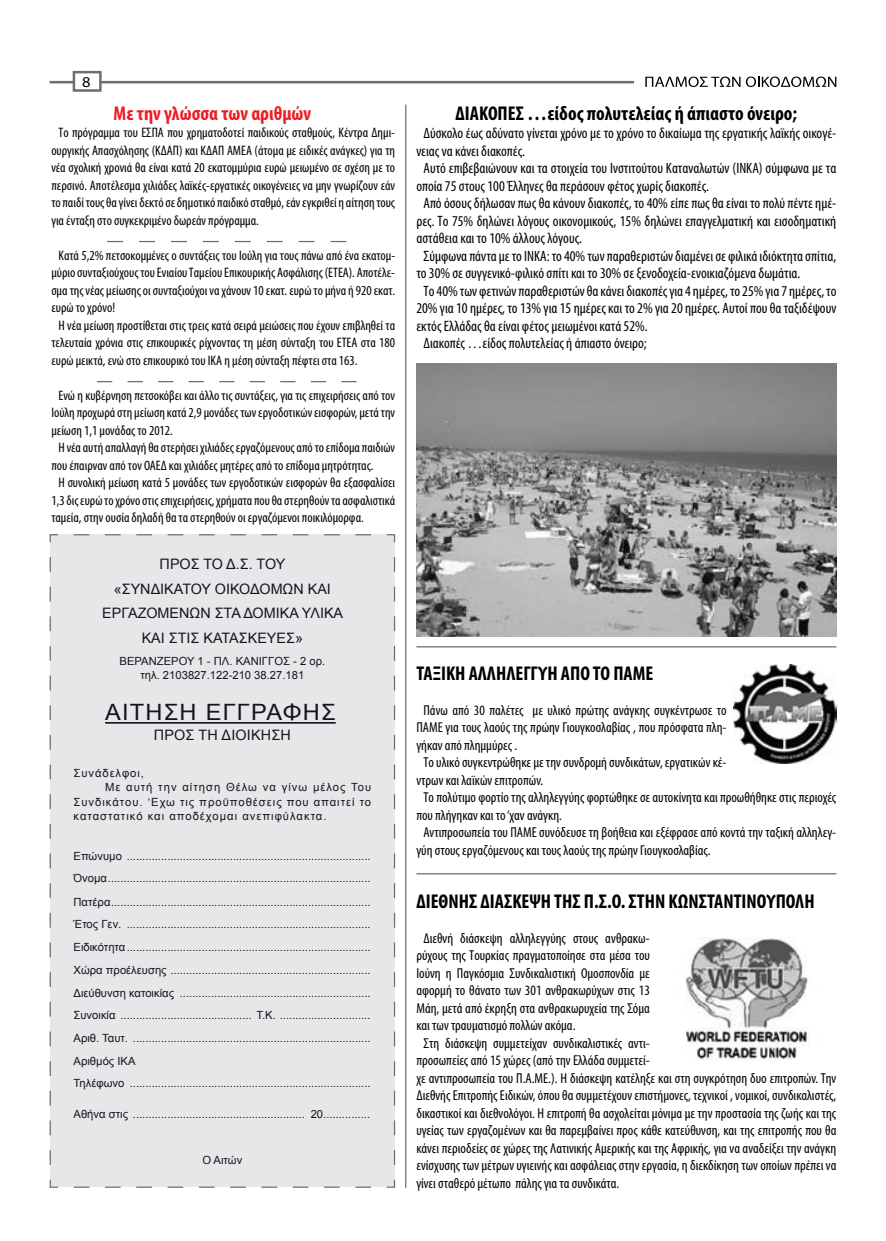
<style>
.page{position:relative;width:886px;height:1241px;background:#fff}
.page>*{position:absolute;margin:0;border:0;box-sizing:border-box;transform-origin:0 0}
.t1{font:22.5px "Arial";letter-spacing:.05em;color:#16151e;scale:1.05 1}
.t2{font:700 condensed 20px "Myriad Pro";color:#000}
.t3{font:700 condensed 20px "Myriad Pro";color:#ed1d24}
.t4{font:condensed 15px "Myriad Pro";color:#000}
.t5{font:15px "Myriad Pro";color:#000;scale:1.1 1}
.t6{font:condensed 14.38px "Myriad Pro";color:#000}
.t7{font:14.38px/24.8px "Arial";color:#16151e;text-align:center}
.t8{font:condensed 13.75px/17.5px "Myriad Pro";color:#000;text-align:justify}
.t9{font:11.25px/22.9px "Arial";color:#16151e}
.t10{font:11.25px "Arial";letter-spacing:.09em;color:#16151e}
.t11{font:11.25px "Arial";letter-spacing:.085em;color:#16151e}
</style>
<div class="page">
<div style="left:49px;top:534px;width:347px;height:654px;background:#e6e7e8"></div>
<svg style="left:645px;top:77px;width:95px;height:10px"></svg>
<svg style="left:746px;top:77px;width:90px;height:10px"></svg>
<hr style="left:50px;top:81px;width:584px;height:2px;background:#6d6e71">
<div style="left:73px;top:71px;width:29px;height:21px;background:#fff;border:2px solid #6d6e71"></div>
<img style="left:734px;top:664px;width:102px;height:99px">
<hr style="left:105px;top:722px;width:231px;height:1px;background:#16151e">
<img style="left:686px;top:937px;width:123px;height:124px">
<hr style="left:416px;top:873px;width:420px;height:1px;background:#6d6e71">
<svg style="left:107px;top:241px;width:239px;height:1px"></svg>
<svg style="left:97px;top:381px;width:260px;height:1px"></svg>
<hr style="left:405px;top:105px;width:1px;height:1082px;background:#6d6e71">
<img style="left:416px;top:363px;width:420px;height:273px">
<hr style="left:416px;top:646px;width:420px;height:1px;background:#6d6e71">
<p class="t5" style="left:82px;top:73px;width:9px">8</p>
<h2 class="t3" style="left:114px;top:100px;width:199px">Με την γλώσσα των αριθμών</h2>
<h2 class="t2" style="left:456px;top:100px;width:343px">ΔΙΑΚΟΠΕΣ …είδος πολυτελείας ή άπιαστο όνειρο;</h2>
<p class="t8" style="left:51px;top:124px;width:345px;text-indent:7px">Το πρόγραμμα του ΕΣΠΑ που χρηματοδοτεί παιδικούς σταθμούς, Κέντρα Δημι&shy;ουργικής Απασχόλησης (ΚΔΑΠ) και ΚΔΑΠ ΑΜΕΑ (άτομα με ειδικές ανάγκες) για τη νέα σχολική χρονιά θα είναι κατά 20 εκατομμύρια ευρώ μειωμένο σε σχέση με το περσινό. Αποτέλεσμα χιλιάδες λαϊκές-εργατικές οικογένειες να μην γνωρίζουν εάν το παιδί τους θα γίνει δεκτό σε δημοτικό παιδικό σταθμό, εάν εγκριθεί η αίτηση τους για ένταξη στο συγκεκριμένο δωρεάν πρόγραμμα.</p>
<p class="t8" style="left:58px;top:246px;width:338px">Κατά 5,2% πετσοκομμένες ο συντάξεις του Ιούλη για τους πάνω από ένα εκατομ-</p>
<p class="t8" style="left:51px;top:264px;width:345px">μύριο συνταξιούχους του Ενιαίου Ταμείου Επικουρικής Ασφάλισης (ΕΤΕΑ). Αποτέλε-</p>
<p class="t8" style="left:51px;top:281px;width:345px">σμα της νέας μείωσης οι συνταξιούχοι να χάνουν 10 εκατ. ευρώ το μήνα ή 920 εκατ.</p>
<p class="t8" style="left:51px;top:299px;width:65px">ευρώ το χρόνο!</p>
<p class="t8" style="left:58px;top:316px;width:338px">Η νέα μείωση προστίθεται στις τρεις κατά σειρά μειώσεις που έχουν επιβληθεί τα</p>
<p class="t8" style="left:51px;top:334px;width:345px">τελευταία χρόνια στις επικουρικές ρίχνοντας τη μέση σύνταξη του ΕΤΕΑ στα 180</p>
<p class="t8" style="left:51px;top:351px;width:308px">ευρώ μεικτά, ενώ στο επικουρικό του ΙΚΑ η μέση σύνταξη πέφτει στα 163.</p>
<p class="t8" style="left:58px;top:386px;width:338px">Ενώ η κυβέρνηση πετσοκόβει και άλλο τις συντάξεις, για τις επιχειρήσεις από τον</p>
<p class="t8" style="left:51px;top:404px;width:345px">Ιούλη προχωρά στη μείωση κατά 2,9 μονάδες των εργοδοτικών εισφορών, μετά την</p>
<p class="t8" style="left:51px;top:421px;width:123px">μείωση 1,1 μονάδας το 2012.</p>
<p class="t8" style="left:58px;top:439px;width:338px">Η νέα αυτή απαλλαγή θα στερήσει χιλιάδες εργαζόμενους από το επίδομα παιδιών</p>
<p class="t8" style="left:51px;top:456px;width:324px">που έπαιρναν από τον ΟΑΕΔ και χιλιάδες μητέρες από το επίδομα μητρότητας.</p>
<p class="t8" style="left:58px;top:474px;width:338px">Η συνολική μείωση κατά 5 μονάδες των εργοδοτικών εισφορών θα εξασφαλίσει</p>
<p class="t8" style="left:51px;top:491px;width:345px">1,3 δις ευρώ το χρόνο στις επιχειρήσεις, χρήματα που θα στερηθούν τα ασφαλιστικά</p>
<p class="t8" style="left:51px;top:509px;width:314px">ταμεία, στην ουσία δηλαδή θα τα στερηθούν οι εργαζόμενοι ποικιλόμορφα.</p>
<p class="t7" style="left:102px;top:551px;width:242px">ΠΡΟΣ ΤΟ Δ.Σ. ΤΟΥ<br>«ΣΥΝΔΙΚΑΤΟΥ ΟΙΚΟΔΟΜΩΝ ΚΑΙ<br>ΕΡΓΑΖΟΜΕΝΩΝ ΣΤΑ ΔΟΜΙΚΑ ΥΛΙΚΑ<br>ΚΑΙ ΣΤΙΣ ΚΑΤΑΣΚΕΥΕΣ»</p>
<p class="t9" style="left:120px;top:654px;width:207px;line-height:13.8px;text-align:center">ΒΕΡΑΝΖΕΡΟΥ 1 - ΠΛ. ΚΑΝΙΓΓΟΣ - 2 ορ. τηλ. 2103827.122-210 38.27.181</p>
<h1 class="t1" style="left:105px;top:697px;width:221px">ΑΙΤΗΣΗ ΕΓΓΡΑΦΗΣ</h1>
<p class="t7" style="left:154px;top:722px;width:138px">ΠΡΟΣ ΤΗ ΔΙΟΙΚΗΣΗ</p>
<p class="t11" style="left:74px;top:765px;width:72px">Συνάδελφοι,</p>
<p class="t10" style="left:105px;top:779px;width:268px">Με αυτή την αίτηση Θέλω να γίνω μέλος Του</p>
<p class="t10" style="left:74px;top:794px;width:299px">Συνδικάτου. ‘Εχω τις προϋποθέσεις που απαιτεί το</p>
<p class="t10" style="left:74px;top:808px;width:255px">καταστατικό και αποδέχομαι ανεπιφύλακτα.</p>
<p class="t9" style="left:74px;top:844px;width:299px">Επώνυμο ..............................................................................<br>Όνομα....................................................................................</p>
<p class="t9" style="left:74px;top:912px;width:299px;text-align:justify">Έτος Γεν. ..............................................................................<br>Ειδικότητα..............................................................................<br>Χώρα προέλευσης ................................................................</p>
<p class="t9" style="left:74px;top:1003px;width:299px">Συνοικία .......................................... Τ.Κ. .............................<br>Αριθ. Ταυτ. ............................................................................<br>Αριθμός ΙΚΑ<br>Τηλέφωνο .............................................................................</p>
<p class="t9" style="left:74px;top:1102px;width:298px">Αθήνα στις ....................................................... 20...............</p>
<p class="t9" style="left:202px;top:1147px;width:41px">Ο Αιτών</p>
<p class="t4" style="left:423px;top:124px;width:414px">Δύσκολο έως αδύνατο γίνεται χρόνο με το χρόνο το δικαίωμα της εργατικής λαϊκής οικογέ-</p>
<p class="t4" style="left:416px;top:141px;width:110px">νειας να κάνει διακοπές.</p>
<p class="t4" style="left:423px;top:159px;width:414px">Αυτό επιβεβαιώνουν και τα στοιχεία του Ινστιτούτου Καταναλωτών (ΙΝΚΑ) σύμφωνα με τα</p>
<p class="t4" style="left:416px;top:176px;width:294px">οποία 75 στους 100 Έλληνες θα περάσουν φέτος χωρίς διακοπές.</p>
<p class="t4" style="left:423px;top:194px;width:414px">Από όσους δήλωσαν πως θα κάνουν διακοπές, το 40% είπε πως θα είναι το πολύ πέντε ημέ-</p>
<p class="t4" style="left:416px;top:211px;width:421px">ρες. Το 75% δηλώνει λόγους οικονομικούς, 15% δηλώνει επαγγελματική και εισοδηματική</p>
<p class="t4" style="left:416px;top:229px;width:167px">αστάθεια και το 10% άλλους λόγους.</p>
<p class="t4" style="left:423px;top:246px;width:414px">Σύμφωνα πάντα με το ΙΝΚΑ: το 40% των παραθεριστών διαμένει σε φιλικά ιδιόκτητα σπίτια,</p>
<p class="t4" style="left:416px;top:264px;width:385px">το 30% σε συγγενικό-φιλικό σπίτι και το 30% σε ξενοδοχεία-ενοικιαζόμενα δωμάτια.</p>
<p class="t4" style="left:423px;top:281px;width:414px">Το 40% των φετινών παραθεριστών θα κάνει διακοπές για 4 ημέρες, το 25% για 7 ημέρες, το</p>
<p class="t4" style="left:416px;top:299px;width:421px">20% για 10 ημέρες, το 13% για 15 ημέρες και το 2% για 20 ημέρες. Αυτοί που θα ταξιδέψουν</p>
<p class="t4" style="left:416px;top:316px;width:233px">εκτός Ελλάδας θα είναι φέτος μειωμένοι κατά 52%.</p>
<p class="t4" style="left:423px;top:334px;width:225px">Διακοπές …είδος πολυτελείας ή άπιαστο όνειρο;</p>
<h2 class="t2" style="left:416px;top:660px;width:238px">ΤΑΞΙΚΗ ΑΛΛΗΛΕΓΓΥΗ ΑΠΟ ΤΟ ΠΑΜΕ</h2>
<p class="t6" style="left:423px;top:701px;width:305px">Πάνω από 30 παλέτες με υλικό πρώτης ανάγκης συγκέντρωσε το</p>
<p class="t6" style="left:416px;top:718px;width:312px">ΠΑΜΕ για τους λαούς της πρώην Γιουγκοσλαβίας , που πρόσφατα πλη-</p>
<p class="t6" style="left:416px;top:736px;width:102px">γήκαν από πλημμύρες .</p>
<p class="t6" style="left:423px;top:753px;width:305px">Το υλικό συγκεντρώθηκε με την συνδρομή συνδικάτων, εργατικών κέ-</p>
<p class="t6" style="left:416px;top:771px;width:128px">ντρων και λαϊκών επιτροπών.</p>
<p class="t6" style="left:423px;top:788px;width:414px">Το πολύτιμο φορτίο της αλληλεγγύης φορτώθηκε σε αυτοκίνητα και προωθήθηκε στις περιοχές</p>
<p class="t6" style="left:416px;top:806px;width:147px">που πλήγηκαν και το ‘χαν ανάγκη.</p>
<p class="t6" style="left:423px;top:823px;width:414px">Αντιπροσωπεία του ΠΑΜΕ συνόδευσε τη βοήθεια και εξέφρασε από κοντά την ταξική αλληλεγ-</p>
<p class="t6" style="left:416px;top:841px;width:296px">γύη στους εργαζόμενους και τους λαούς της πρώην Γιουγκοσλαβίας.</p>
<h2 class="t2" style="left:416px;top:888px;width:400px">ΔΙΕΘΝΗΣ ΔΙΑΣΚΕΨΗ ΤΗΣ Π.Σ.Ο. ΣΤΗΝ ΚΩΝΣΤΑΝΤΙΝΟΥΠΟΛΗ</h2>
<p class="t6" style="left:423px;top:929px;width:228px">Διεθνή διάσκεψη αλληλεγγύης στους ανθρακω-</p>
<p class="t6" style="left:416px;top:946px;width:235px">ρύχους της Τουρκίας πραγματοποίησε στα μέσα του</p>
<p class="t6" style="left:416px;top:964px;width:235px">Ιούνη η Παγκόσμια Συνδικαλιστική Ομοσπονδία με</p>
<p class="t6" style="left:416px;top:981px;width:235px">αφορμή το θάνατο των 301 ανθρακωρύχων στις 13</p>
<p class="t6" style="left:416px;top:999px;width:235px">Μάη, μετά από έκρηξη στα ανθρακωρυχεία της Σόμα</p>
<p class="t6" style="left:416px;top:1016px;width:161px">και των τραυματισμό πολλών ακόμα.</p>
<p class="t6" style="left:423px;top:1034px;width:228px">Στη διάσκεψη συμμετείχαν συνδικαλιστικές αντι-</p>
<p class="t6" style="left:416px;top:1051px;width:235px">προσωπείες από 15 χώρες (από την Ελλάδα συμμετεί-</p>
<p class="t6" style="left:416px;top:1069px;width:421px">χε αντιπροσωπεία του Π.Α.ΜΕ.). Η διάσκεψη κατέληξε και στη συγκρότηση δυο επιτροπών. Την</p>
<p class="t6" style="left:416px;top:1086px;width:421px">Διεθνής Επιτροπής Ειδικών, όπου θα συμμετέχουν επιστήμονες, τεχνικοί , νομικοί, συνδικαλιστές,</p>
<p class="t6" style="left:416px;top:1104px;width:421px">δικαστικοί και διεθνολόγοι. Η επιτροπή θα ασχολείται μόνιμα με την προστασία της ζωής και της</p>
<p class="t6" style="left:416px;top:1121px;width:421px">υγείας των εργαζομένων και θα παρεμβαίνει προς κάθε κατεύθυνση, και της επιτροπής που θα</p>
<p class="t6" style="left:416px;top:1138px;width:421px">κάνει περιοδείες σε χώρες της Λατινικής Αμερικής και της Αφρικής, για να αναδείξει την ανάγκη</p>
<p class="t6" style="left:416px;top:1156px;width:421px">ενίσχυσης των μέτρων υγιεινής και ασφάλειας στην εργασία, η διεκδίκηση των οποίων πρέπει να</p>
<p class="t6" style="left:416px;top:1173px;width:204px">γίνει σταθερό μέτωπο πάλης για τα συνδικάτα.</p>
</div>
